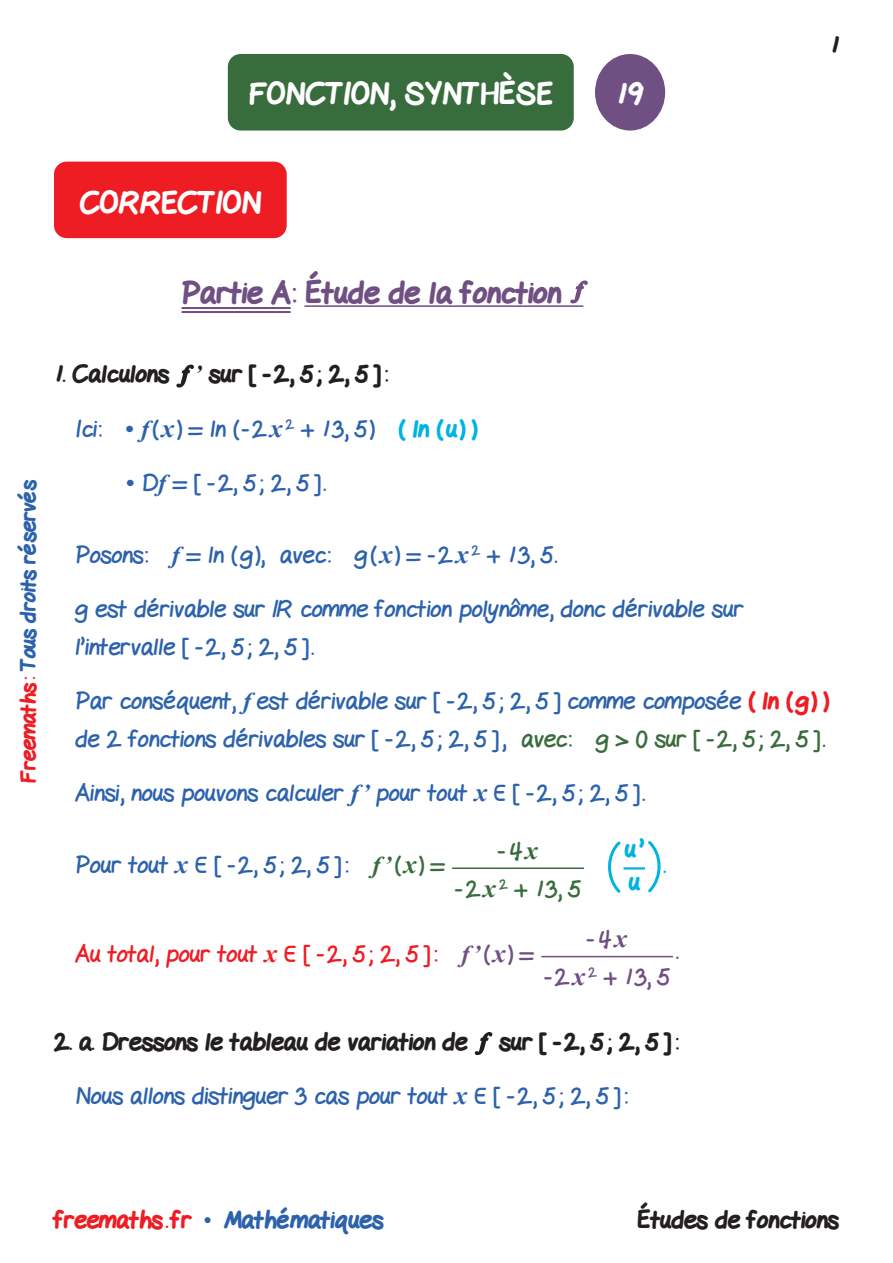
<style>
.page{position:relative;width:893px;height:1263px;background:#fff}
.page>*{position:absolute;margin:0;border:0;box-sizing:border-box;transform-origin:0 0}
.t1{font:800 30px "Gel Pen";color:#fff}
.t2{font:800 30px "Gel Pen";color:#704f83}
.Texte{font:24px/37.5px "Gel Pen";color:#2c62ad}
.Sous_titre{font:800 24px "Gel Pen";color:#231f20}
.Texte-2{font:24px "Gel Pen";color:#ee1d23}
.t3{font:800 24px "Gel Pen";color:#2c62ad}
.Sous_titre-2{font:24px "Gel Pen";color:#2c62ad}
.Texte-3{font:24px "Gel Pen";color:#704f83}
.Texte-4{font:24px "Gel Pen";color:#386c3d}
.Texte-5{font:800 24px "Gel Pen";color:#00b3e0}
.Texte-6{font:24px "Gel Pen";color:#00b3e0}
.t4{font:800 21px "Gel Pen";letter-spacing:-.01em;color:#2c62ad}
.s1{color:#ee1d23}
.s2{font-family:"Times New Roman";font-weight:700;font-style:italic}
.s3{font-family:"Times New Roman";font-weight:700}
.s4{font-family:"Times New Roman";font-weight:700;font-style:italic;font-size:25.5px}
.s5{font-weight:800;color:#00b3e0}
.s6{font-weight:800;color:#ee1d23}
.s7{color:#386c3d}
.s8{font-family:"Times New Roman";font-weight:700;font-style:italic;color:#386c3d}
.s9{font-family:"Times New Roman";font-weight:700;font-style:italic;font-size:25.5px;color:#386c3d}
.s10{font-family:"Times New Roman";font-weight:700;font-style:italic;color:#704f83}
.s11{color:#704f83}
.s12{font-family:"Times New Roman";font-weight:700;font-style:italic;font-size:25.5px;color:#704f83}
.s13{font-family:"Times New Roman";font-weight:400}
</style>
<div class="page">
<div style="left:54px;top:162px;width:233px;height:76px;background:#ee1d23;border-radius:13px"></div>
<hr style="left:182px;top:307px;width:109px;height:2px;background:#704f83">
<hr style="left:182px;top:311px;width:109px;height:2px;background:#704f83">
<svg style="left:570px;top:280px;width:18px;height:24px"></svg>
<svg style="left:176px;top:364px;width:18px;height:24px"></svg>
<hr style="left:452px;top:867px;width:132px;height:2px;background:#386c3d">
<svg style="left:608px;top:841px;width:13px;height:52px"></svg>
<hr style="left:623px;top:867px;width:22px;height:2px;background:#00b3e0">
<svg style="left:645px;top:841px;width:16px;height:52px"></svg>
<hr style="left:541px;top:956px;width:132px;height:1px;background:#704f83">
<svg style="left:474px;top:1032px;width:19px;height:24px"></svg>
<hr style="left:304px;top:305px;width:279px;height:2px;background:#704f83">
<div style="left:228px;top:54px;width:346px;height:77px;background:#386c3d;border-radius:13px"></div>
<div style="left:595px;top:54px;width:70px;height:77px;background:#704f83;border-radius:50%"></div>
<p class="t1" style="left:249px;top:72px;width:305px">FONCTION, SYNTHÈSE</p>
<p class="t1" style="left:616px;top:72px;width:29px">19</p>
<p class="Sous_titre" style="left:830px;top:27px;width:10px">1</p>
<p class="t1" style="left:80px;top:181px;width:183px">CORRECTION</p>
<p class="t2" style="left:182px;top:271px;width:381px">Partie A: Étude de la fonction</p>
<p class="t4" style="left:13px;top:783px;width:305px;rotate:-90deg"><span class="s1">Freemaths:</span> Tous droits réservés</p>
<p class="Sous_titre" style="left:54px;top:357px;width:336px">1. Calculons <span class="s2">’</span> sur [ -2, 5; 2, 5 ] :</p>
<p class="Texte" style="left:75px;top:407px;width:404px">Ici: <span class="s3">•</span> <span class="s2">f</span>(<span class="s4">x</span>) = ln (-2<span class="s4">x</span><sup>2</sup> + 13, 5) <span class="s5">( ln (u) )</span></p>
<p class="Sous_titre-2" style="left:126px;top:463px;width:201px"><span class="s3">•</span> D<span class="s2">f</span> = [ -2, 5; 2, 5 ].</p>
<p class="Texte" style="left:75px;top:533px;width:483px">Posons: <span class="s2">f</span> = ln (g), avec: g(<span class="s4">x</span>) = -2<span class="s4">x</span> <sup>2</sup> + 1 3, 5.</p>
<p class="Texte" style="left:75px;top:588px;width:670px">g est dérivable sur ¨ comme fonction polynôme, donc dérivable sur l’intervalle [ -2, 5 ; 2, 5 ] .</p>
<p class="Texte" style="left:75px;top:680px;width:755px">Par conséquent, <span class="s2">f</span> est dérivable sur [ -2, 5 ; 2, 5 ] comme composée <span class="s6">( ln (g) ) </span>de 2 fonctions dérivables sur [ -2, 5 ; 2, 5 ] , <span class="s7">avec: g &gt; 0 sur [ -2, 5 ; 2, 5 ] .</span></p>
<p class="Texte" style="left:75px;top:772px;width:571px">Ainsi, nous pouvons calculer <span class="s2">f’</span> pour tout <span class="s4">x</span> ı [ -2, 5 ; 2, 5 ] .</p>
<p class="Texte" style="left:75px;top:843px;width:371px">Pour tout <span class="s4">x</span> ı [ -2, 5; 2, 5 ]: <span class="s8">f’</span><span class="s7">(</span><span class="s9">x</span><span class="s7">) =</span></p>
<p class="Texte-4" style="left:498px;top:831px;width:41px">-4<span class="s4">x</span></p>
<p class="Texte-4" style="left:456px;top:869px;width:126px">-2<span class="s4">x</span><sup>2</sup> + 13, 5</p>
<p class="Texte-5" style="left:625px;top:831px;width:21px">u’</p>
<p class="Texte-5" style="left:629px;top:864px;width:13px">u</p>
<p class="Texte-6" style="left:664px;top:845px;width:4px">.</p>
<p class="Texte-2" style="left:75px;top:933px;width:460px">Au total, pour tout <span class="s4">x</span> ı [ -2, 5 ; 2, 5 ] : <span class="s10">f’</span><span class="s11">(</span><span class="s12">x</span><span class="s11">) =</span></p>
<p class="Texte-3" style="left:587px;top:919px;width:41px">-4<span class="s4">x</span></p>
<p class="Texte-3" style="left:545px;top:957px;width:126px">-2<span class="s4">x</span><sup>2</sup> + 13, 5</p>
<p class="Texte-3" style="left:676px;top:930px;width:4px">.</p>
<p class="Sous_titre" style="left:54px;top:1024px;width:415px">2. a. Dressons le tableau de variation de</p>
<p class="Sous_titre" style="left:500px;top:1024px;width:180px">sur [ -2, 5; 2, 5 ] :</p>
<p class="Texte" style="left:75px;top:1075px;width:554px">Nous allons distinguer 3 cas pour tout <span class="s4">x</span> ı [ -2, 5 ; 2, 5 ] :</p>
<p class="t3" style="left:54px;top:1202px;width:331px"><span class="s1">freemaths . fr</span> <span class="s13">•</span> Mathématiques</p>
<p class="Sous_titre" style="left:637px;top:1202px;width:203px">Études de fonctions</p>
</div>
